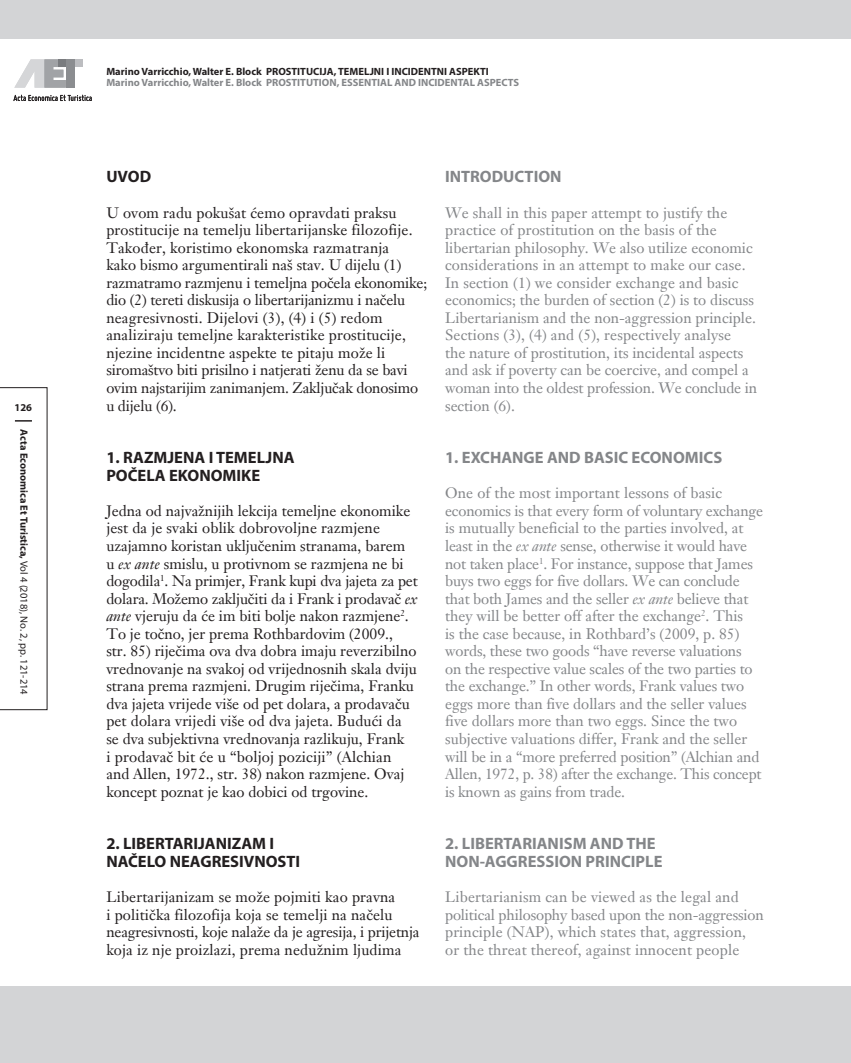
<style>
.page{position:relative;width:851px;height:1063px;background:#fff}
.page>*{position:absolute;margin:0;border:0;box-sizing:border-box;transform-origin:0 0}
.t1{font:700 16.5px/17.5px "Myriad Pro";color:#848689}
.t2{font:700 16.5px/17.5px "Myriad Pro";color:#231f20}
.t3{font:15px/17.5px "Janson HR";color:#848689}
.t4{font:15px/17.5px "Janson HR";color:#231f20}
.t5{font:700 10.5px "Myriad Pro";color:#231f20}
.t6{font:700 10.5px "Myriad Pro";color:#848689}
.t7{font:10.5px "Myriad Pro";color:#231f20}
.s1{font-weight:700}
.s2{font-style:italic}
</style>
<div class="page">
<div style="left:0;top:0;width:850px;height:38px;background:#d3d4d6"></div>
<div style="left:0;top:986px;width:850px;height:77px;background:#d3d4d6"></div>
<svg style="left:0;top:387px;width:47px;height:323px"></svg>
<svg style="left:14px;top:59px;width:52px;height:29px"></svg>
<div style="left:66px;top:59px;width:9px;height:29px;background:#8b8d90"></div>
<div style="left:58px;top:59px;width:8px;height:8px;background:#7a7c7f"></div>
<div style="left:75px;top:59px;width:7px;height:8px;background:#bcbdc0"></div>
<svg style="left:13px;top:95px;width:79px;height:6px"></svg>
<p class="t5" style="left:15px;top:401px;width:19px">126</p>
<p class="t7" style="left:31px;top:429px;width:267px;rotate:90deg"><span class="s1">Acta Economica Et Turistica,</span> Vol 4 (2018), No. 2, pp. 121-214</p>
<p class="t5" style="left:106px;top:64px;width:384px">Marino Varricchio, Walter E. Block PROSTITUCIJA, TEMELJNI I INCIDENTNI ASPEKTI</p>
<p class="t6" style="left:106px;top:76px;width:414px">Marino Varricchio, Walter E. Block PROSTITUTION, ESSENTIAL AND INCIDENTAL ASPECTS</p>
<p class="t2" style="left:106px;top:168px;width:46px">UVOD</p>
<p class="t4" style="left:106px;top:203px;width:322px">U ovom radu pokušat ćemo opravdati praksu prostitucije na temelju libertarijanske filozofije.<br>Također, koristimo ekonomska razmatranja<br>kako bismo argumentirali naš stav. U dijelu (1) razmatramo razmjenu i temeljna počela ekonomike; dio (2) tereti diskusija o libertarijanizmu i načelu neagresivnosti. Dijelovi (3), (4) i (5) redom analiziraju temeljne karakteristike prostitucije, njezine incidentne aspekte te pitaju može li siromaštvo biti prisilno i natjerati ženu da se bavi ovim najstarijim zanimanjem. Zaključak donosimo u dijelu (6).</p>
<p class="t2" style="left:106px;top:448px;width:190px">1. RAZMJENA I TEMELJNA<br>POČELA EKONOMIKE</p>
<p class="t4" style="left:106px;top:502px;width:313px">Jedna od najvažnijih lekcija temeljne ekonomike jest da je svaki oblik dobrovoljne razmjene uzajamno koristan uključenim stranama, barem<br>u <span class="s2">ex ante</span> smislu, u protivnom se razmjena ne bi dogodila<sup>1</sup>. Na primjer, Frank kupi dva jajeta za pet dolara. Možemo zaključiti da i Frank i prodavač <span class="s2">ex ante</span> vjeruju da će im biti bolje nakon razmjene<sup>2</sup>.<br>To je točno, jer prema Rothbardovim (2009.,<br>str. 85) riječima ova dva dobra imaju reverzibilno vrednovanje na svakoj od vrijednosnih skala dviju strana prema razmjeni. Drugim riječima, Franku dva jajeta vrijede više od pet dolara, a prodavaču pet dolara vrijedi više od dva jajeta. Budući da se dva subjektivna vrednovanja razlikuju, Frank<br>i prodavač bit će u “boljoj poziciji” (Alchian and Allen, 1972., str. 38) nakon razmjene. Ovaj koncept poznat je kao dobici od trgovine.</p>
<p class="t2" style="left:106px;top:834px;width:195px">2. LIBERTARIJANIZAM I<br>NAČELO NEAGRESIVNOSTI</p>
<p class="t4" style="left:106px;top:888px;width:314px">Libertarijanizam se može pojmiti kao pravna<br>i politička filozofija koja se temelji na načelu neagresivnosti, koje nalaže da je agresija, i prijetnja koja iz nje proizlazi, prema nedužnim ljudima</p>
<p class="t1" style="left:445px;top:168px;width:118px">INTRODUCTION</p>
<p class="t3" style="left:445px;top:203px;width:313px">We shall in this paper attempt to justify the practice of prostitution on the basis of the libertarian philosophy. We also utilize economic considerations in an attempt to make our case.<br>In section (1) we consider exchange and basic economics; the burden of section (2) is to discuss Libertarianism and the non-aggression principle.<br>Sections (3), (4) and (5), respectively analyse<br>the nature of prostitution, its incidental aspects and ask if poverty can be coercive, and compel a woman into the oldest profession. We conclude in section (6).</p>
<p class="t1" style="left:445px;top:448px;width:278px">1. EXCHANGE AND BASIC ECONOMICS</p>
<p class="t3" style="left:445px;top:484px;width:319px">One of the most important lessons of basic economics is that every form of voluntary exchange is mutually beneficial to the parties involved, at least in the <span class="s2">ex ante</span> sense, otherwise it would have not taken place<sup>1</sup>. For instance, suppose that James buys two eggs for five dollars. We can conclude that both James and the seller <span class="s2">ex ante</span> believe that they will be better off after the exchange<sup>2</sup>. This<br>is the case because, in Rothbard’s (2009, p. 85) words, these two goods “have reverse valuations<br>on the respective value scales of the two parties to the exchange.” In other words, Frank values two eggs more than five dollars and the seller values five dollars more than two eggs. Since the two subjective valuations differ, Frank and the seller will be in a “more preferred position” (Alchian and Allen, 1972, p. 38) after the exchange. This concept is known as gains from trade.</p>
<p class="t1" style="left:445px;top:834px;width:219px">2. LIBERTARIANISM AND THE<br>NON-AGGRESSION PRINCIPLE</p>
<p class="t3" style="left:445px;top:888px;width:320px">Libertarianism can be viewed as the legal and political philosophy based upon the non-aggression principle (NAP), which states that, aggression, or the threat thereof, against innocent people</p>
</div>
